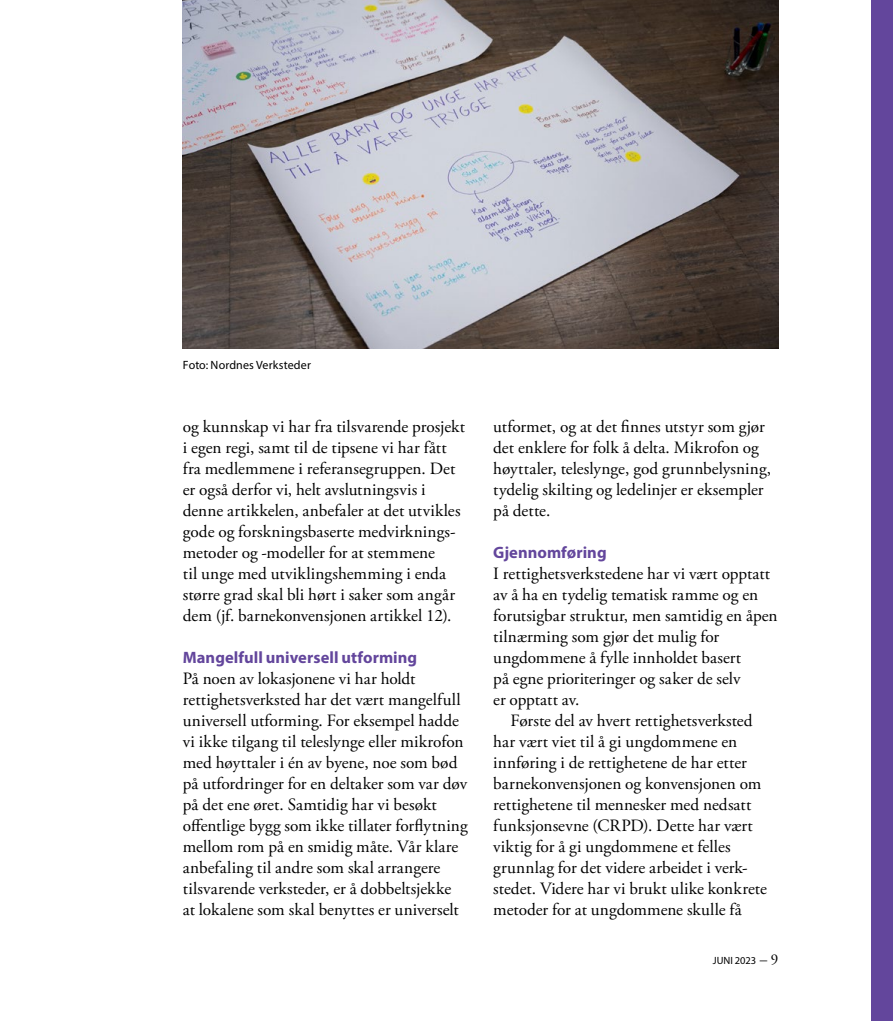
<style>
.page{position:relative;width:893px;height:1021px;background:#fff}
.page>*{position:absolute;margin:0;border:0;box-sizing:border-box;transform-origin:0 0}
.t1{font:17.25px/21px "Adobe Garamond Pro";color:#000}
.t2{font:700 16.5px "Myriad Pro";color:#63469c}
.t3{font:12px "Myriad Pro";letter-spacing:.01em;color:#000}
.t4{font:10.5px "Myriad Pro";color:#000}
.s1{font-family:"Adobe Garamond Pro";font-size:15px}
</style>
<div class="page">
<img style="left:183px;top:0;width:595px;height:348px">
<div style="left:872px;top:0;width:21px;height:1020px;background:#63469c"></div>
<p class="t3" style="left:183px;top:358px;width:130px">Foto: Nordnes Verksteder</p>
<p class="t1" style="left:183px;top:417px;width:284px">og kunnskap vi har fra tilsvarende prosjekt i egen regi, samt til de tipsene vi har fått fra medlemmene i referansegruppen. Det er også derfor vi, helt avslutningsvis i denne artikkelen, anbefaler at det utvikles gode og forskningsbaserte medvirknings&shy;metoder og -modeller for at stemmene<br>til unge med utviklingshemming i enda større grad skal bli hørt i saker som angår dem (jf. barnekonvensjonen artikkel 12).</p>
<p class="t2" style="left:183px;top:647px;width:236px">Mangelfull universell utforming</p>
<p class="t1" style="left:183px;top:669px;width:286px">På noen av lokasjonene vi har holdt rettighetsverksted har det vært mangelfull universell utforming. For eksempel hadde vi ikke tilgang til teleslynge eller mikrofon med høyttaler i én av byene, noe som bød på utfordringer for en deltaker som var døv på det ene øret. Samtidig har vi besøkt offentlige bygg som ikke tillater forflytning mellom rom på en smidig måte. Vår klare anbefaling til andre som skal arrangere tilsvarende verksteder, er å dobbeltsjekke at lokalene som skal benyttes er universelt</p>
<p class="t1" style="left:493px;top:417px;width:279px">utformet, og at det finnes utstyr som gjør det enklere for folk å delta. Mikrofon og høyttaler, teleslynge, god grunnbelysning, tydelig skilting og ledelinjer er eksempler på dette.</p>
<p class="t2" style="left:493px;top:542px;width:115px">Gjennomføring</p>
<p class="t1" style="left:493px;top:564px;width:286px">I rettighetsverkstedene har vi vært opptatt av å ha en tydelig tematisk ramme og en forutsigbar struktur, men samtidig en åpen tilnærming som gjør det mulig for ungdommene å fylle innholdet basert<br>på egne prioriteringer og saker de selv<br>er opptatt av.</p>
<p class="t1" style="left:493px;top:711px;width:275px;text-indent:17px">Første del av hvert rettighetsverksted har vært viet til å gi ungdommene en innføring i de rettighetene de har etter barnekonvensjonen og konvensjonen om rettighetene til mennesker med nedsatt funksjonsevne (CRPD). Dette har vært viktig for å gi ungdommene et felles grunnlag for det videre arbeidet i verk&shy;stedet. Videre har vi brukt ulike konkrete metoder for at ungdommene skulle få</p>
<p class="t4" style="left:713px;top:953px;width:67px">JUNI 2023 <span class="s1">– 9</span></p>
</div>
